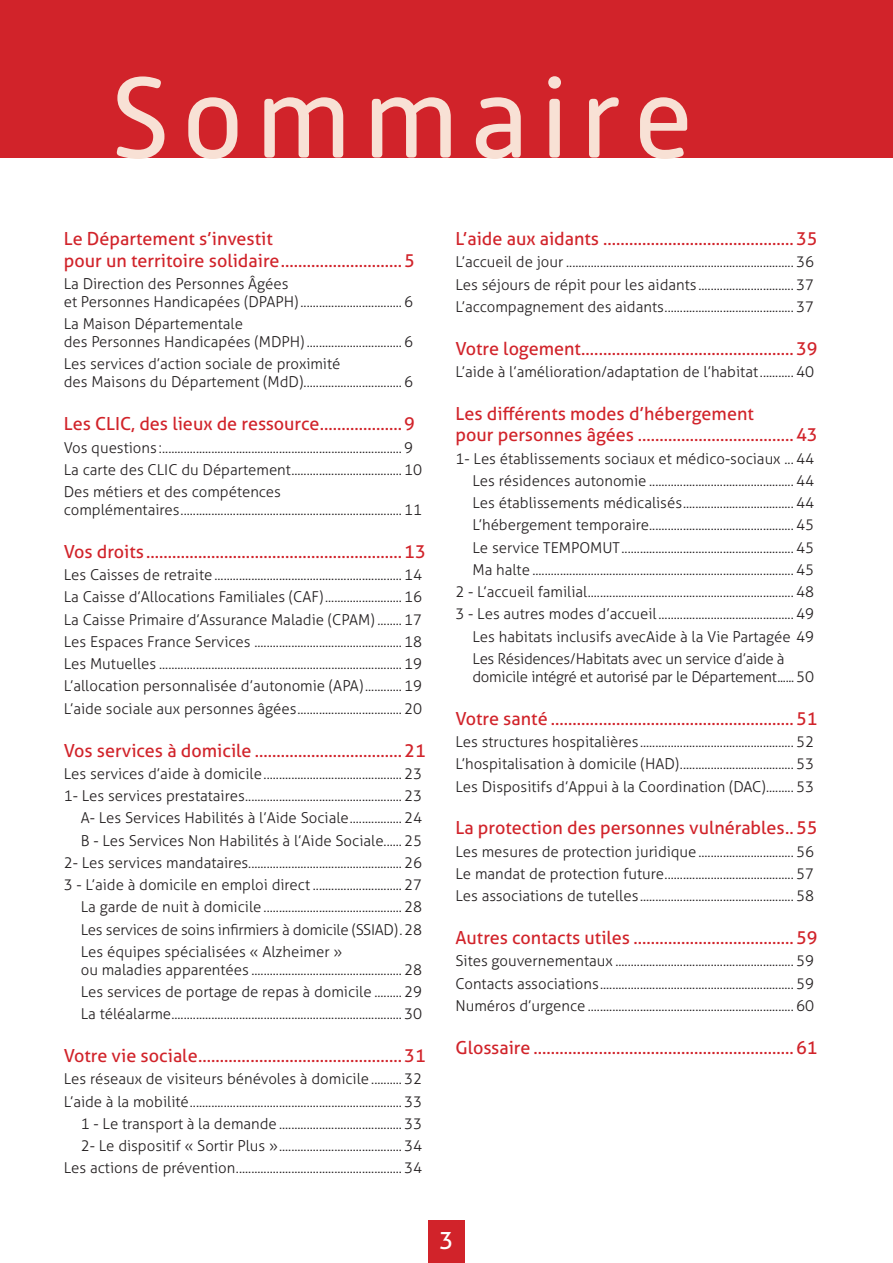
<style>
.page{position:relative;width:893px;height:1263px;background:#fff}
.page>*{position:absolute;margin:0;border:0;box-sizing:border-box;transform-origin:0 0}
.t1{font:114px "Alwyn New Rounded";letter-spacing:.1em;color:#f8e1d5}
.t2{font:24px "Aller Typo";color:#fff}
.Texte_courant{font:18px/21.6px "Aller Typo";color:#d1232a}
.t3{font:300 15px/18px "Aller Typo";color:#231f20}
.t4{font:300 15px/18px "Aller Typo";letter-spacing:-.02em;color:#231f20}
</style>
<div class="page">
<div style="left:428px;top:1220px;width:37px;height:43px;background:#d1232a"></div>
<div style="left:0;top:0;width:893px;height:157px;background:#d1232a"></div>
<p class="t1" style="left:111px;top:54px;width:584px">Sommaire</p>
<p class="Texte_courant" style="left:64px;top:228px;width:353px">Le Département s’investit<br>pour un territoire solidaire............................5</p>
<p class="t3" style="left:64px;top:275px;width:351px">La Direction des Personnes Âgées<br>et Personnes Handicapées (DPAPH)................................. 6</p>
<p class="t3" style="left:64px;top:315px;width:351px">La Maison Départementale<br>des Personnes Handicapées (MDPH)............................... 6</p>
<p class="t3" style="left:64px;top:355px;width:351px">Les services d’action sociale de proximité<br>des Maisons du Département (MdD)................................ 6</p>
<p class="Texte_courant" style="left:64px;top:413px;width:353px">Les CLIC, des lieux de ressource...................9</p>
<p class="t3" style="left:64px;top:438px;width:351px">Vos questions :.............................................................................. 9</p>
<p class="t3" style="left:64px;top:460px;width:360px">La carte des CLIC du Département.................................... 10</p>
<p class="t3" style="left:64px;top:483px;width:360px">Des métiers et des compétences complémentaires........................................................................ 11</p>
<p class="Texte_courant" style="left:64px;top:541px;width:364px">Vos droits ...........................................................13</p>
<p class="t3" style="left:64px;top:566px;width:360px">Les Caisses de retraite............................................................. 14</p>
<p class="t3" style="left:64px;top:588px;width:360px">La Caisse d’Allocations Familiales (CAF)......................... 16</p>
<p class="t3" style="left:64px;top:610px;width:360px">La Caisse Primaire d’Assurance Maladie (CPAM) ........ 17</p>
<p class="t3" style="left:64px;top:633px;width:360px">Les Espaces France Services ................................................ 18</p>
<p class="t3" style="left:64px;top:655px;width:360px">Les Mutuelles ............................................................................... 19</p>
<p class="t3" style="left:64px;top:677px;width:360px">L’allocation personnalisée d’autonomie (APA)............ 19</p>
<p class="t3" style="left:64px;top:699px;width:360px">L’aide sociale aux personnes âgées.................................. 20</p>
<p class="Texte_courant" style="left:64px;top:739px;width:364px">Vos services à domicile ..................................21</p>
<p class="t3" style="left:64px;top:764px;width:360px">Les services d’aide à domicile............................................. 23</p>
<p class="t3" style="left:64px;top:787px;width:360px">1- Les services prestataires................................................... 23</p>
<p class="t3" style="left:81px;top:809px;width:343px">A- Les Services Habilités à l’Aide Sociale................. 24</p>
<p class="t3" style="left:81px;top:831px;width:343px">B - Les Services Non Habilités à l’Aide Sociale...... 25</p>
<p class="t3" style="left:64px;top:853px;width:360px">2- Les services mandataires.................................................. 26</p>
<p class="t3" style="left:64px;top:876px;width:360px">3 - L’aide à domicile en emploi direct ............................. 27</p>
<p class="t3" style="left:81px;top:898px;width:343px">La garde de nuit à domicile ............................................. 28</p>
<p class="t4" style="left:81px;top:920px;width:343px">Les services de soins infirmiers à domicile (SSIAD).28</p>
<p class="t3" style="left:81px;top:942px;width:343px">Les équipes spécialisées « Alzheimer »<br>ou maladies apparentées ................................................. 28</p>
<p class="t3" style="left:81px;top:983px;width:343px">Les services de portage de repas à domicile ......... 29</p>
<p class="t3" style="left:81px;top:1005px;width:343px">La téléalarme........................................................................... 30</p>
<p class="Texte_courant" style="left:64px;top:1045px;width:364px">Votre vie sociale...............................................31</p>
<p class="t3" style="left:64px;top:1070px;width:360px">Les réseaux de visiteurs bénévoles à domicile.......... 32</p>
<p class="t3" style="left:64px;top:1092px;width:360px">L’aide à la mobilité..................................................................... 33</p>
<p class="t3" style="left:81px;top:1115px;width:343px">1 - Le transport à la demande ........................................ 33</p>
<p class="t3" style="left:81px;top:1137px;width:343px">2- Le dispositif « Sortir Plus »........................................ 34</p>
<p class="t3" style="left:64px;top:1159px;width:360px">Les actions de prévention...................................................... 34</p>
<p class="Texte_courant" style="left:455px;top:228px;width:364px">L’aide aux aidants ............................................35</p>
<p class="t3" style="left:455px;top:253px;width:360px">L’accueil de jour .......................................................................... 36</p>
<p class="t3" style="left:455px;top:275px;width:360px">Les séjours de répit pour les aidants ............................... 37</p>
<p class="t3" style="left:455px;top:297px;width:360px">L’accompagnement des aidants.......................................... 37</p>
<p class="Texte_courant" style="left:455px;top:337px;width:364px">Votre logement.................................................39</p>
<p class="t3" style="left:455px;top:363px;width:360px">L’aide à l’amélioration/adaptation de l’habitat........... 40</p>
<p class="Texte_courant" style="left:455px;top:403px;width:364px">Les différents modes d’hébergement<br>pour personnes âgées ....................................43</p>
<p class="t3" style="left:455px;top:449px;width:360px">1- Les établissements sociaux et médico-sociaux ... 44</p>
<p class="t3" style="left:472px;top:472px;width:343px">Les résidences autonomie ............................................... 44</p>
<p class="t3" style="left:472px;top:494px;width:343px">Les établissements médicalisés.................................... 44</p>
<p class="t3" style="left:472px;top:516px;width:343px">L’hébergement temporaire............................................... 45</p>
<p class="t3" style="left:472px;top:538px;width:343px">Le service TEMPOMUT........................................................ 45</p>
<p class="t3" style="left:472px;top:561px;width:343px">Ma halte ..................................................................................... 45</p>
<p class="t3" style="left:455px;top:583px;width:360px">2 - L’accueil familial................................................................... 48</p>
<p class="t3" style="left:455px;top:605px;width:360px">3 - Les autres modes d’accueil............................................ 49</p>
<p class="t3" style="left:472px;top:627px;width:343px">Les habitats inclusifs avecAide à la Vie Partagée 49</p>
<p class="t4" style="left:472px;top:650px;width:343px">Les Résidences/Habitats avec un service d’aide à domicile intégré et autorisé par le Département......50</p>
<p class="Texte_courant" style="left:455px;top:707px;width:364px">Votre santé ........................................................51</p>
<p class="t3" style="left:455px;top:733px;width:360px">Les structures hospitalières.................................................. 52</p>
<p class="t3" style="left:455px;top:755px;width:360px">L’hospitalisation à domicile (HAD)..................................... 53</p>
<p class="t3" style="left:455px;top:777px;width:360px">Les Dispositifs d’Appui à la Coordination (DAC)......... 53</p>
<p class="Texte_courant" style="left:455px;top:817px;width:364px">La protection des personnes vulnérables..55</p>
<p class="t3" style="left:455px;top:842px;width:360px">Les mesures de protection juridique............................... 56</p>
<p class="t3" style="left:455px;top:865px;width:360px">Le mandat de protection future.......................................... 57</p>
<p class="t3" style="left:455px;top:887px;width:360px">Les associations de tutelles.................................................. 58</p>
<p class="Texte_courant" style="left:455px;top:927px;width:364px">Autres contacts utiles .....................................59</p>
<p class="t3" style="left:455px;top:952px;width:360px">Sites gouvernementaux .......................................................... 59</p>
<p class="t3" style="left:455px;top:974px;width:360px">Contacts associations............................................................... 59</p>
<p class="t3" style="left:455px;top:996px;width:360px">Numéros d’urgence ................................................................... 60</p>
<p class="Texte_courant" style="left:455px;top:1036px;width:364px">Glossaire ............................................................61</p>
<h2 class="t2" style="left:439px;top:1226px;width:16px">3</h2>
</div>
